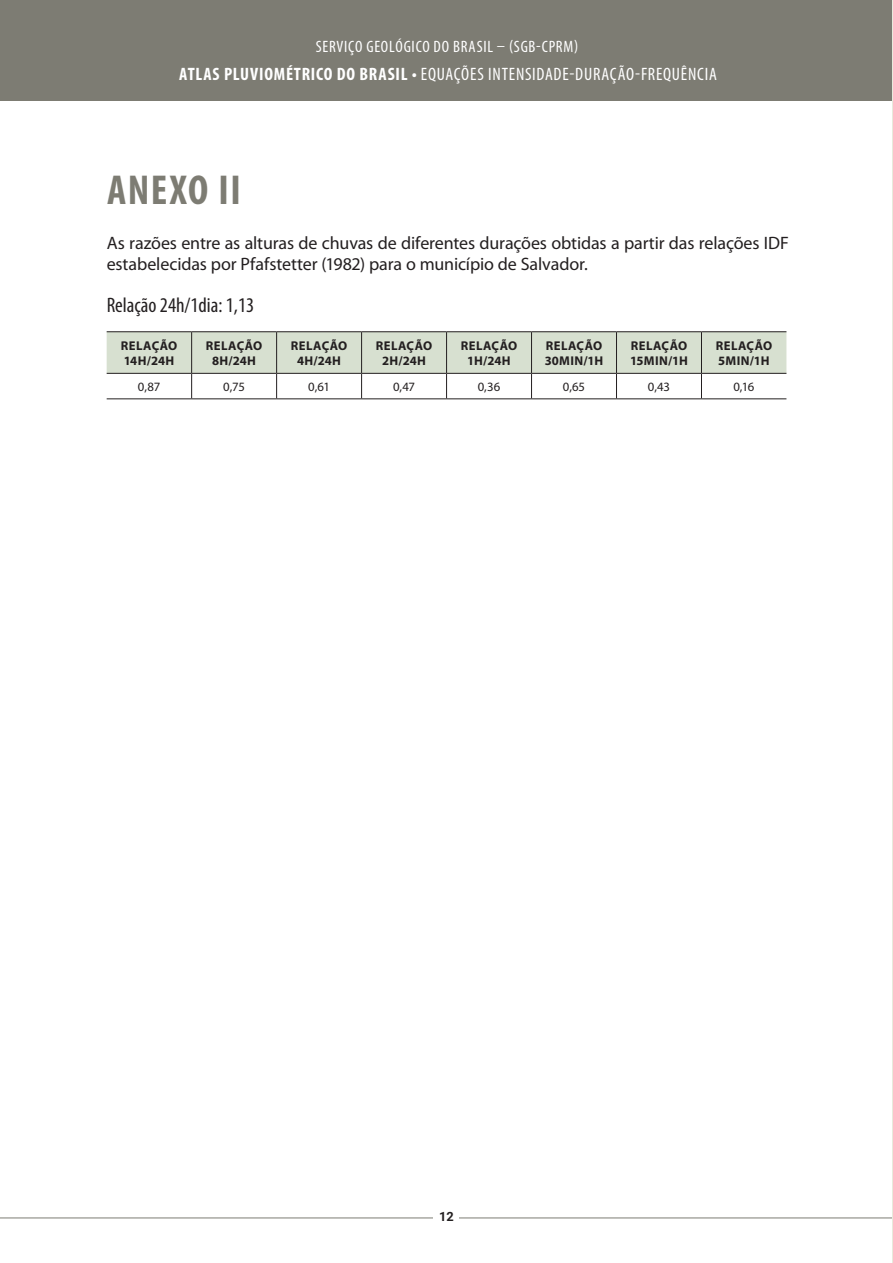
<style>
.page{position:relative;width:893px;height:1263px;background:#fff}
.page>*{position:absolute;margin:0;border:0;box-sizing:border-box;transform-origin:0 0}
.t1{font:700 condensed 42px "Myriad Pro";letter-spacing:.035em;color:#7d7c73}
.Legenda_Anexo{font:condensed 21px "Myriad Pro";color:#231f20}
.CORPO_TEXTO{font:18px/21px "Myriad Pro";letter-spacing:-.01em;color:#231f20}
.t2{font:condensed 18px "Myriad Pro";letter-spacing:.04em;color:#fff}
.t3{font:condensed 16.5px "Myriad Pro";letter-spacing:.045em;color:#fff}
.Tabela_Cabeçalho{font:700 12.75px "Myriad Pro";letter-spacing:.025em;color:#231f20}
.Tabela_Corpo{font:12.75px "Myriad Pro";letter-spacing:-.02em;color:#231f20}
.t4{font:700 12.75px "Roboto";color:#231f20}
.s1{font-weight:700}
</style>
<div class="page">
<div style="left:0;top:0;width:893px;height:100px;background:#7d7c73"></div>
<hr style="left:0;top:1217px;width:893px;height:1px;background:#7d7c73">
<div style="left:433px;top:1205px;width:26px;height:23px;background:#fff"></div>
<hr style="left:107px;top:398px;width:85px;height:1px;background:#231f20">
<hr style="left:192px;top:398px;width:85px;height:1px;background:#231f20">
<hr style="left:277px;top:398px;width:85px;height:1px;background:#231f20">
<hr style="left:362px;top:398px;width:85px;height:1px;background:#231f20">
<hr style="left:447px;top:398px;width:85px;height:1px;background:#231f20">
<hr style="left:531px;top:398px;width:85px;height:1px;background:#231f20">
<hr style="left:616px;top:398px;width:85px;height:1px;background:#231f20">
<hr style="left:701px;top:398px;width:85px;height:1px;background:#231f20">
<hr style="left:107px;top:331px;width:85px;height:1px;background:#231f20">
<hr style="left:192px;top:331px;width:85px;height:1px;background:#231f20">
<hr style="left:277px;top:331px;width:85px;height:1px;background:#231f20">
<hr style="left:362px;top:331px;width:85px;height:1px;background:#231f20">
<hr style="left:447px;top:331px;width:85px;height:1px;background:#231f20">
<hr style="left:531px;top:331px;width:85px;height:1px;background:#231f20">
<hr style="left:616px;top:331px;width:85px;height:1px;background:#231f20">
<hr style="left:701px;top:331px;width:85px;height:1px;background:#231f20">
<svg style="left:107px;top:332px;width:679px;height:66px"></svg>
<hr style="left:892px;top:0;width:1px;height:1263px;background:#e8eadc">
<p class="t3" style="left:316px;top:36px;width:264px">SERVIÇO GEOLÓGICO DO BRASIL – (SGB-CPRM)</p>
<p class="t2" style="left:179px;top:63px;width:539px"><span class="s1">ATLAS PLUVIOMÉTRICO DO BRASIL •</span> EQUAÇÕES INTENSIDADE-DURAÇÃO-FREQUÊNCIA</p>
<p class="t1" style="left:107px;top:163px;width:135px">ANEXO II</p>
<p class="CORPO_TEXTO" style="left:107px;top:233px;width:684px">As razões entre as alturas de chuvas de diferentes durações obtidas a partir das relações IDF estabelecidas por Pfafstetter (1982) para o município de Salvador.</p>
<p class="Legenda_Anexo" style="left:107px;top:293px;width:149px">Relação 24h/1dia: 1,13</p>
<p class="Tabela_Cabeçalho" style="left:121px;top:337px;width:58px">RELAÇÃO</p>
<p class="Tabela_Cabeçalho" style="left:124px;top:352px;width:52px">14H/24H</p>
<p class="Tabela_Cabeçalho" style="left:206px;top:337px;width:58px">RELAÇÃO</p>
<p class="Tabela_Cabeçalho" style="left:212px;top:352px;width:46px">8H/24H</p>
<p class="Tabela_Cabeçalho" style="left:291px;top:337px;width:58px">RELAÇÃO</p>
<p class="Tabela_Cabeçalho" style="left:297px;top:352px;width:46px">4H/24H</p>
<p class="Tabela_Cabeçalho" style="left:376px;top:337px;width:58px">RELAÇÃO</p>
<p class="Tabela_Cabeçalho" style="left:382px;top:352px;width:45px">2H/24H</p>
<p class="Tabela_Cabeçalho" style="left:461px;top:337px;width:58px">RELAÇÃO</p>
<p class="Tabela_Cabeçalho" style="left:467px;top:352px;width:45px">1H/24H</p>
<p class="Tabela_Cabeçalho" style="left:546px;top:337px;width:58px">RELAÇÃO</p>
<p class="Tabela_Cabeçalho" style="left:545px;top:352px;width:60px">30MIN/1H</p>
<p class="Tabela_Cabeçalho" style="left:631px;top:337px;width:58px">RELAÇÃO</p>
<p class="Tabela_Cabeçalho" style="left:630px;top:352px;width:59px">15MIN/1H</p>
<p class="Tabela_Cabeçalho" style="left:716px;top:337px;width:58px">RELAÇÃO</p>
<p class="Tabela_Cabeçalho" style="left:718px;top:352px;width:53px">5MIN/1H</p>
<p class="Tabela_Corpo" style="left:138px;top:379px;width:24px">0,87</p>
<p class="Tabela_Corpo" style="left:223px;top:379px;width:23px">0,75</p>
<p class="Tabela_Corpo" style="left:308px;top:379px;width:23px">0,61</p>
<p class="Tabela_Corpo" style="left:393px;top:379px;width:23px">0,47</p>
<p class="Tabela_Corpo" style="left:478px;top:379px;width:24px">0,36</p>
<p class="Tabela_Corpo" style="left:563px;top:379px;width:24px">0,65</p>
<p class="Tabela_Corpo" style="left:648px;top:379px;width:24px">0,43</p>
<p class="Tabela_Corpo" style="left:733px;top:379px;width:23px">0,16</p>
<p class="t4" style="left:439px;top:1208px;width:16px">12</p>
</div>
